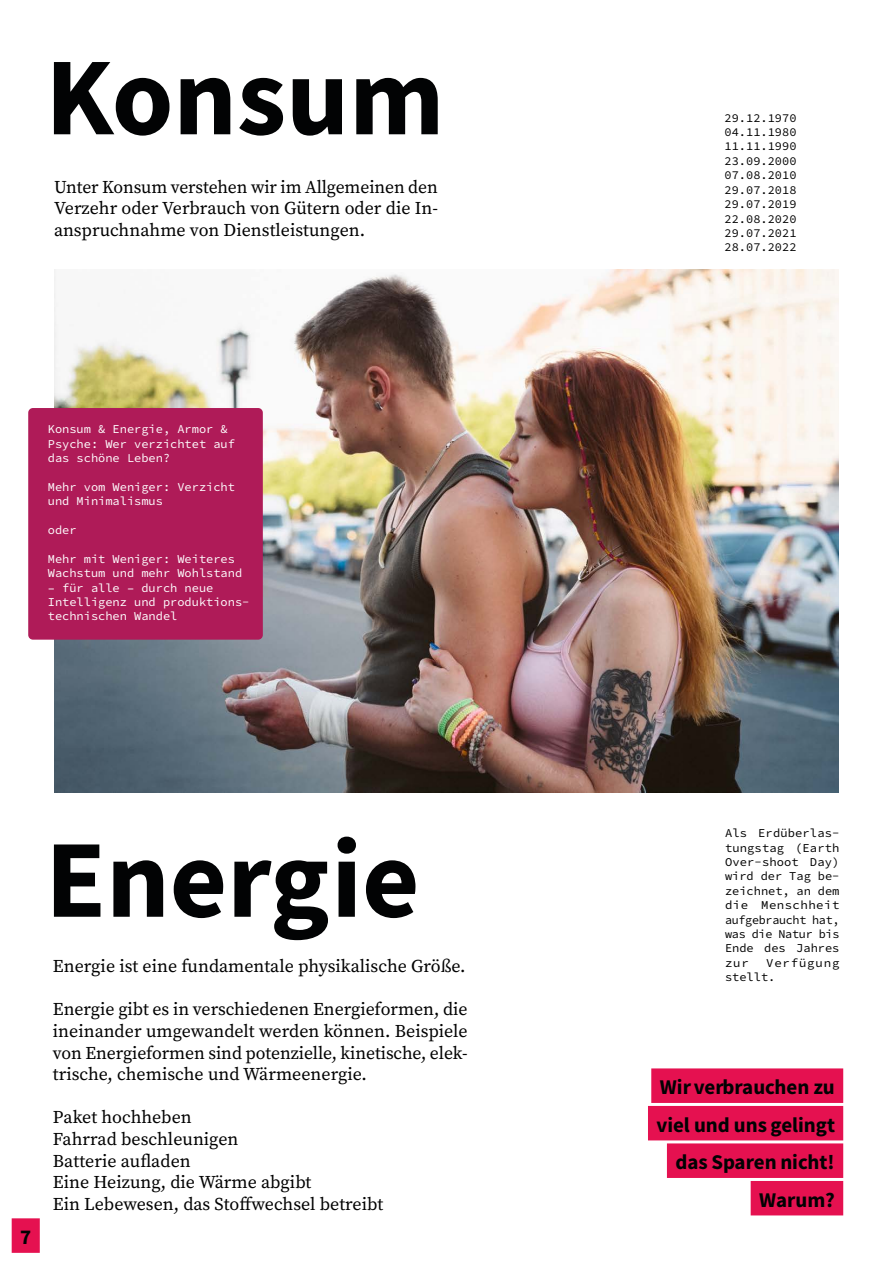
<style>
.page{position:relative;width:893px;height:1263px;background:#fff}
.page>*{position:absolute;margin:0;border:0;box-sizing:border-box;transform-origin:0 0}
.t1{font:111px "Source Sans Variable";color:#020304}
.t2{font:21px/37.5px "Source Sans Variable";color:#020203;text-align:right}
.t3{font:18px/21.6px "Source Serif Variable";color:#000;text-align:justify}
.t4{font:12px/14.4px "Source Code Variable";color:#000;text-align:justify}
.t5{font:12px/14.4px "Source Code Variable";color:#fff}
.t6{font:12px/14.4px "Source Code Variable";letter-spacing:.065em;color:#000}
</style>
<div class="page">
<img style="left:54px;top:270px;width:785px;height:522px">
<div style="left:28px;top:408px;width:235px;height:232px;background:#af1b58;border-radius:5px"></div>
<div style="left:651px;top:1068px;width:192px;height:35px;background:#e51150"></div>
<div style="left:648px;top:1106px;width:195px;height:34px;background:#e51150"></div>
<div style="left:667px;top:1143px;width:176px;height:35px;background:#e51150"></div>
<div style="left:751px;top:1181px;width:92px;height:34px;background:#e51150"></div>
<div style="left:12px;top:1218px;width:28px;height:35px;background:#e51150"></div>
<h1 class="t1" style="left:45px;top:30px;width:400px">Konsum</h1>
<p class="t3" style="left:54px;top:176px;width:385px">Unter Konsum verstehen wir im Allgemeinen den Verzehr oder Verbrauch von Gütern oder die In&shy;anspruchnahme von Dienstleistungen.</p>
<p class="t5" style="left:48px;top:422px;width:189px">Konsum &amp; Energie, Armor &amp;<br>Psyche: Wer verzichtet auf das schöne Leben?</p>
<p class="t5" style="left:48px;top:480px;width:189px">Mehr vom Weniger: Verzicht und Minimalismus</p>
<p class="t5" style="left:48px;top:523px;width:30px">oder</p>
<p class="t5" style="left:48px;top:552px;width:196px">Mehr mit Weniger: Weiteres<br>Wachstum und mehr Wohlstand</p>
<p class="t5" style="left:48px;top:581px;width:203px">– für alle – durch neue<br>Intelligenz und produktions&shy;technischen Wandel</p>
<p class="t2" style="left:20px;top:1219px;width:13px">7</p>
<h1 class="t1" style="left:45px;top:813px;width:376px">Energie</h1>
<p class="t3" style="left:53px;top:955px;width:414px">Energie ist eine fundamentale physikalische Größe.</p>
<p class="t3" style="left:53px;top:998px;width:416px">Energie gibt es in verschiedenen Energieformen, die ineinander umgewandelt werden können. Beispiele von Energieformen sind potenzielle, kinetische, elek&shy;trische, chemische und Wärmeenergie.</p>
<p class="t3" style="left:53px;top:1106px;width:332px;text-align:left">Paket hochheben<br>Fahrrad beschleunigen<br>Batterie aufladen<br>Eine Heizung, die Wärme abgibt<br>Ein Lebewesen, das Stoffwechsel betreibt</p>
<p class="t4" style="left:724px;top:111px;width:73px">29.12.1970<br>04.11.1980<br>11.11.1990<br>23.09.2000<br>07.08.2010<br>29.07.2018<br>29.07.2019<br>22.08.2020<br>29.07.2021<br>28.07.2022</p>
<p class="t4" style="left:725px;top:826px;width:116px">Als Erdüberlas&shy;tungstag (Earth Over-shoot Day) wird der Tag be&shy;zeichnet, an dem die Menschheit aufgebraucht hat, was die Natur bis Ende des Jahres zur</p>
<p class="t6" style="left:725px;top:956px;width:116px;text-indent:41px">Verfügung stellt.</p>
<p class="t2" style="left:656px;top:1069px;width:180px">Wir verbrauchen zu viel und uns gelingt das Sparen nicht!<br>Warum?</p>
</div>
